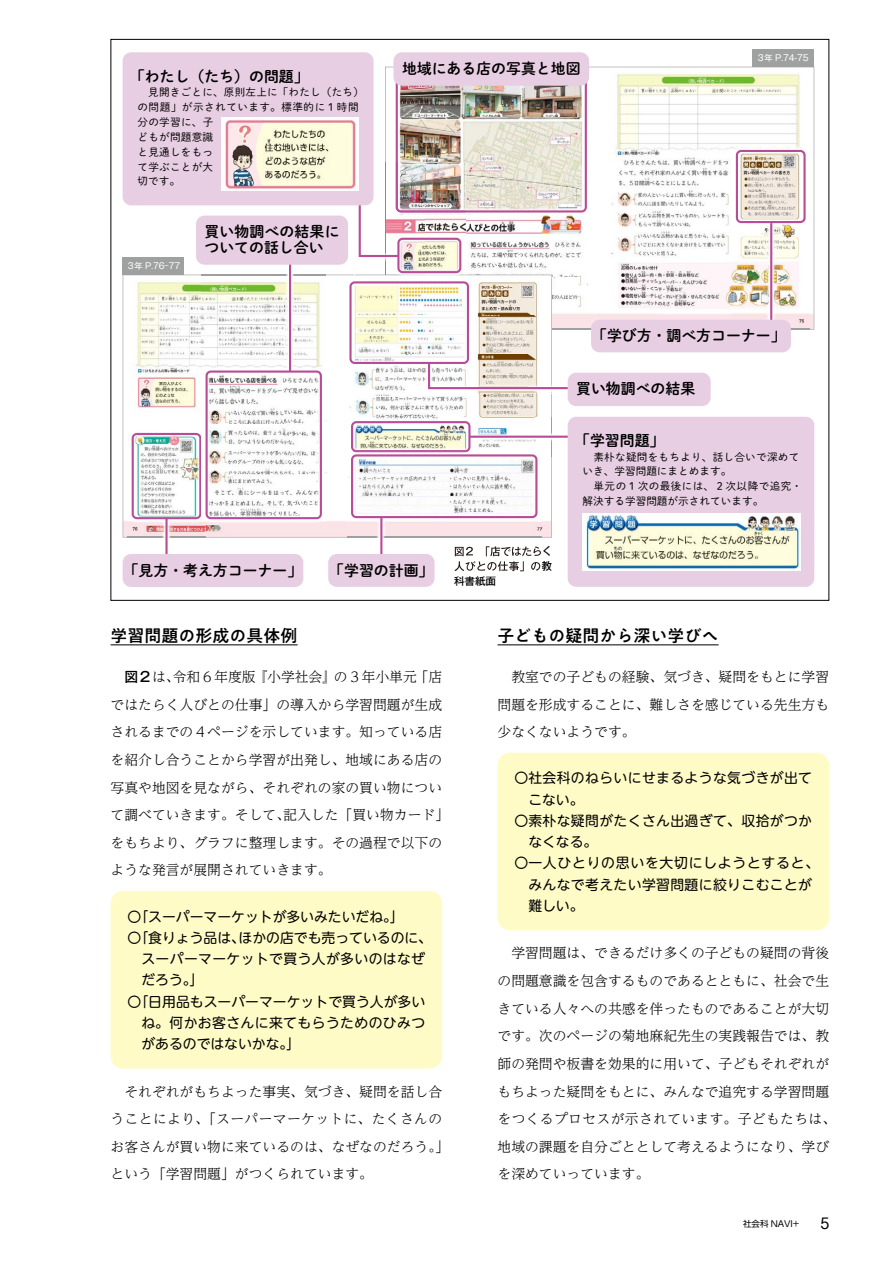
<style>
.page{position:relative;width:893px;height:1263px;background:#fff}
.page>*{position:absolute;margin:0;border:0;box-sizing:border-box;transform-origin:0 0}
.t1{font:500 16.95px "PA1 Gothic Std N";color:#000}
.t2{font:14.85px/15.9px "P Shuei M Go Std N B";color:#000}
.t3{font:300 13.8px/27.6px "UD Reimin Pr 6 N";color:#000}
.t4{font:13.8px "UD Shin M Go Pr 6 N";letter-spacing:.03em;color:#000}
.t5{font:13.8px "UD Shin M Go Pr 6 N";color:#000}
.t6{font:13.8px "UD Shin M Go Pr 6 N";letter-spacing:.055em;color:#000}
.t7{font:13.8px "Ntoday Std Regular KL";color:#000}
.t8{font:10.65px/14.9px "P Shuei M Go Std N L";letter-spacing:.02em;color:#000}
.t9{font:500 10.65px "Gothic MB101 Pr 6 N";color:#000}
.t10{font:8.55px "Gothic MB101 Pr 6 N";letter-spacing:-.02em;color:#fff}
.t11{font:8.55px "UD Shin Go Pr 6 N";color:#000}
.s1{font-family:"Gothic MB101 Pr 6 N";font-weight:500}
</style>
<div class="page">
<svg style="left:385px;top:67px;width:429px;height:263px"></svg>
<svg style="left:123px;top:275px;width:429px;height:262px"></svg>
<div style="left:123px;top:258px;width:61px;height:17px;background:#9fa0a0"></div>
<div style="left:753px;top:50px;width:61px;height:17px;background:#9fa0a0"></div>
<div style="left:111px;top:891px;width:331px;height:177px;background:#fffbc7;border-radius:13px"></div>
<div style="left:497px;top:753px;width:332px;height:177px;background:#fffbc7;border-radius:13px"></div>
<hr style="left:111px;top:644px;width:187px;height:1px;background:#000">
<hr style="left:497px;top:644px;width:222px;height:1px;background:#000">
<img style="left:347px;top:417px;width:227px;height:39px">
<svg style="left:351px;top:421px;width:119px;height:30px"></svg>
<hr style="left:469px;top:436px;width:166px;height:2px;background:#b84c97">
<img style="left:347px;top:451px;width:194px;height:121px">
<img style="left:455px;top:546px;width:86px;height:10px">
<img style="left:454px;top:561px;width:87px;height:10px">
<img style="left:456px;top:576px;width:40px;height:1px">
<img style="left:352px;top:451px;width:117px;height:1px">
<div style="left:351px;top:454px;width:186px;height:64px;border:2px solid #b84c97;border-radius:4px"></div>
<hr style="left:380px;top:517px;width:2px;height:56px;background:#b84c97">
<img style="left:346px;top:278px;width:311px;height:115px">
<img style="left:552px;top:329px;width:39px;height:1px">
<div style="left:349px;top:281px;width:120px;height:83px;border:2px solid #b84c97;border-radius:4px"></div>
<svg style="left:427px;top:360px;width:228px;height:30px"></svg>
<img style="left:128px;top:483px;width:77px;height:72px">
<img style="left:128px;top:429px;width:74px;height:54px">
<img style="left:128px;top:537px;width:77px;height:1px">
<svg style="left:132px;top:433px;width:69px;height:86px"></svg>
<hr style="left:165px;top:518px;width:3px;height:56px;background:#b84c97">
<img style="left:202px;top:265px;width:124px;height:209px">
<img style="left:205px;top:474px;width:121px;height:49px">
<img style="left:202px;top:429px;width:3px;height:94px">
<div style="left:206px;top:370px;width:116px;height:149px;border:2px solid #b84c97;border-radius:4px"></div>
<hr style="left:289px;top:259px;width:2px;height:113px;background:#b84c97">
<div style="left:568px;top:417px;width:246px;height:170px;background:#e8cee3;border-radius:9px"></div>
<div style="left:123px;top:554px;width:180px;height:33px;background:#e8cee3;border-radius:9px"></div>
<div style="left:196px;top:216px;width:152px;height:49px;background:#e8cee3;border-radius:9px"></div>
<div style="left:328px;top:554px;width:107px;height:33px;background:#e8cee3;border-radius:9px"></div>
<div style="left:568px;top:373px;width:143px;height:33px;background:#e8cee3;border-radius:9px"></div>
<img style="left:731px;top:146px;width:79px;height:184px">
<div style="left:736px;top:150px;width:70px;height:73px;border:2px solid #b84c97;border-radius:4px"></div>
<img style="left:733px;top:221px;width:40px;height:99px">
<img style="left:587px;top:167px;width:4px;height:49px">
<div style="left:591px;top:320px;width:200px;height:32px;background:#e8cee3;border-radius:9px"></div>
<img style="left:355px;top:205px;width:70px;height:70px">
<img style="left:425px;top:258px;width:40px;height:17px">
<img style="left:385px;top:258px;width:1px;height:17px">
<img style="left:355px;top:275px;width:110px;height:2px">
<div style="left:397px;top:238px;width:64px;height:35px;border:2px solid #b84c97;border-radius:4px"></div>
<img style="left:358px;top:72px;width:229px;height:186px">
<div style="left:123px;top:52px;width:250px;height:153px;background:#e8cee3;border-radius:9px"></div>
<img style="left:583px;top:513px;width:217px;height:58px">
<img style="left:222px;top:117px;width:137px;height:73px">
<div style="left:393px;top:52px;width:196px;height:34px;background:#e8cee3;border-radius:9px"></div>
<p class="t2" style="left:130px;top:68px;width:180px">「わたし（たち）の問題」</p>
<p class="t8" style="left:137px;top:84px;width:228px">　見開きごとに、原則左上に「わたし（たち）の問題」が示されています。標準的に１時間分の学習に、子<br>どもが問題意識<br>と見通しをもっ<br>て学ぶことが大<br>切です。</p>
<p class="t10" style="left:127px;top:259px;width:55px">３年 P.76-77</p>
<p class="t2" style="left:205px;top:223px;width:137px">買い物調べの結果についての話し合い</p>
<p class="t2" style="left:402px;top:60px;width:180px">地域にある店の写真と地図</p>
<p class="t10" style="left:756px;top:51px;width:54px">３年 P.74-75</p>
<p class="t2" style="left:592px;top:327px;width:195px">「学び方・調べ方コーナー」</p>
<p class="t2" style="left:576px;top:380px;width:121px">買い物調べの結果</p>
<p class="t2" style="left:575px;top:432px;width:91px">「学習問題」</p>
<p class="t8" style="left:583px;top:449px;width:221px">　素朴な疑問をもちより、話し合いで深めていき、学習問題にまとめます。<br>　単元の１次の最後には、２次以降で追究・解決する学習問題が示されています。</p>
<p class="t2" style="left:124px;top:561px;width:180px">「見方・考え方コーナー」</p>
<p class="t2" style="left:329px;top:561px;width:106px">「学習の計画」</p>
<p class="t9" style="left:454px;top:572px;width:44px">科書紙面</p>
<p class="t1" style="left:111px;top:625px;width:189px">学習問題の形成の具体例</p>
<p class="t1" style="left:497px;top:625px;width:223px">子どもの疑問から深い学びへ</p>
<p class="t3" style="left:111px;top:662px;width:340px;text-indent:14px"><span class="s1">図２</span>は、令和６年度版『小学社会』の３年小単元「店ではたらく人びとの仕事」の導入から学習問題が生成されるまでの４ページを示しています。知っている店を紹介し合うことから学習が出発し、地域にある店の写真や地図を見ながら、それぞれの家の買い物について調べていきます。そして、記入した「買い物カード」をもちより、グラフに整理します。その過程で以下のような発言が展開されていきます。</p>
<p class="t5" style="left:128px;top:905px;width:278px">〇「スーパーマーケットが多いみたいだね。」</p>
<p class="t5" style="left:128px;top:926px;width:306px">〇 「食りょう品は、ほかの店でも売っているのに、</p>
<p class="t4" style="left:141px;top:947px;width:285px">スーパーマーケットで買う人が多いのはなぜ</p>
<p class="t4" style="left:141px;top:969px;width:64px">だろう。」</p>
<p class="t5" style="left:128px;top:990px;width:299px">〇 「日用品もスーパーマーケットで買う人が多い</p>
<p class="t4" style="left:141px;top:1011px;width:285px">ね。何かお客さんに来てもらうためのひみつ</p>
<p class="t5" style="left:141px;top:1032px;width:160px">があるのではないかな。」</p>
<p class="t3" style="left:111px;top:1077px;width:340px">　それぞれがもちよった事実、気づき、疑問を話し合うことにより、「スーパーマーケットに、たくさんのお客さんが買い物に来ているのは、なぜなのだろう。」という「学習問題」がつくられています。</p>
<p class="t3" style="left:497px;top:662px;width:333px;text-align:justify">　教室での子どもの経験、気づき、疑問をもとに学習問題を形成することに、難しさを感じている先生方も少なくないようです。</p>
<p class="t4" style="left:514px;top:767px;width:299px">〇 社会科のねらいにせまるような気づきが出て</p>
<p class="t4" style="left:528px;top:788px;width:57px">こない。</p>
<p class="t4" style="left:514px;top:809px;width:299px">〇 素朴な疑問がたくさん出過ぎて、収拾がつか</p>
<p class="t4" style="left:528px;top:830px;width:71px">なくなる。</p>
<p class="t6" style="left:514px;top:852px;width:306px">〇 一人ひとりの思いを大切にしようとすると、</p>
<p class="t4" style="left:528px;top:873px;width:285px">みんなで考えたい学習問題に絞りこむことが</p>
<p class="t4" style="left:528px;top:894px;width:57px">難しい。</p>
<p class="t3" style="left:497px;top:939px;width:340px">　学習問題は、できるだけ多くの子どもの疑問の背後の問題意識を包含するものであるとともに、社会で生きている人々への共感を伴ったものであることが大切です。次のページの菊地麻紀先生の実践報告では、教師の発問や板書を効果的に用いて、子どもそれぞれがもちよった疑問をもとに、みんなで追究する学習問題をつくるプロセスが示されています。子どもたちは、地域の課題を自分ごととして考えるようになり、学びを深めていっています。</p>
<p class="t11" style="left:743px;top:1217px;width:58px">社会科 NAVI+</p>
<p class="t7" style="left:820px;top:1214px;width:10px">5</p>
</div>
